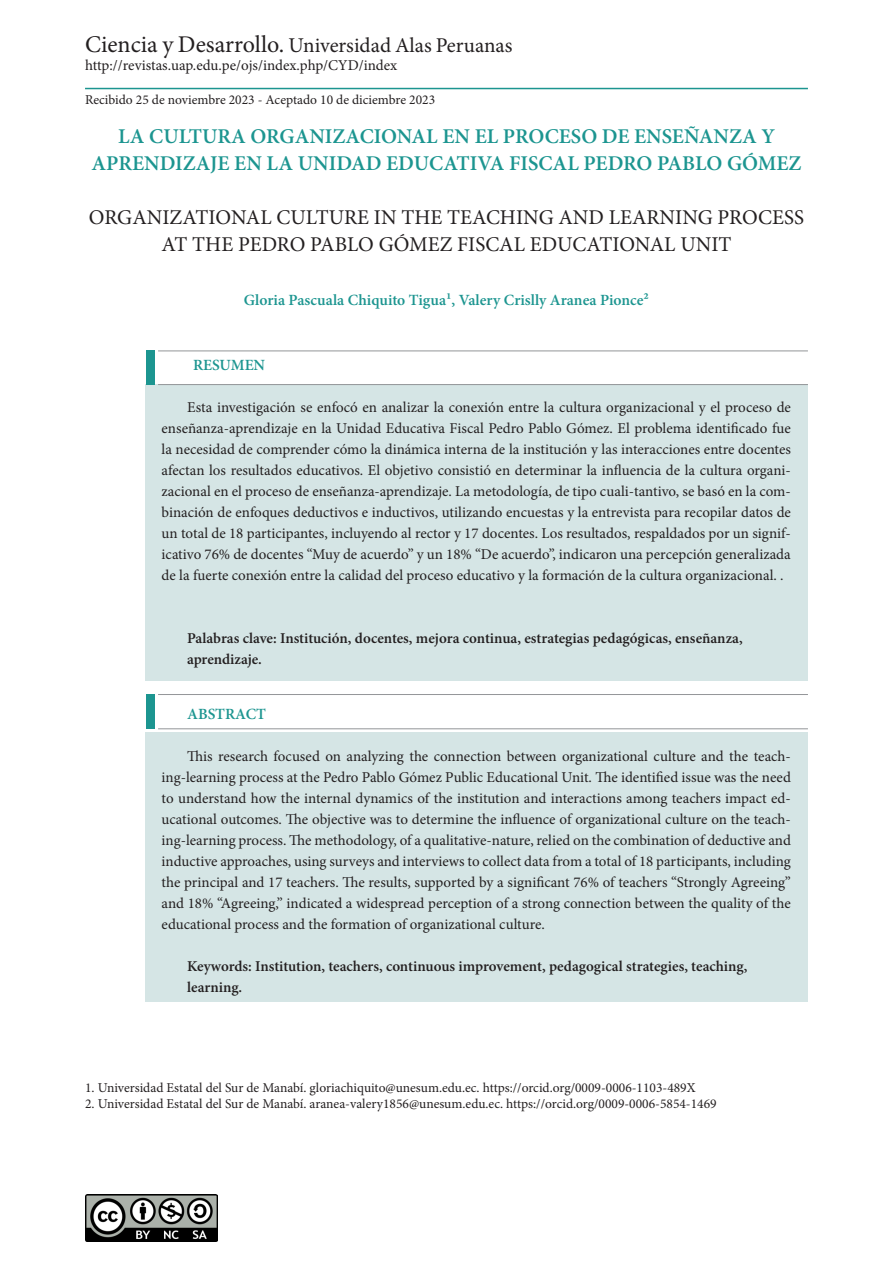
<style>
.page{position:relative;width:893px;height:1263px;background:#fff}
.page>*{position:absolute;margin:0;border:0;box-sizing:border-box;transform-origin:0 0}
.t1{font:21px/27px "Minion Pro";color:#231f20;text-align:center}
.t2{font:600 21px/27px "Minion Pro";color:#1c9590;text-align:center}
.Texto_de_bloque{font:600 15.6px "Minion Pro";color:#1c9590}
.t3{font:15px/21px "Minion Pro";color:#231f20;text-align:justify}
.t4{font:600 15px "Minion Pro";color:#231f20}
.t5{font:13.5px "Minion Pro";color:#231f20}
.s1{font-size:24px}
</style>
<div class="page">
<hr style="left:85px;top:88px;width:723px;height:1px;background:#1c9590">
<img style="left:85px;top:1195px;width:132px;height:46px">
<div style="left:146px;top:384px;width:662px;height:296px;background:#d5e5e5"></div>
<div style="left:146px;top:351px;width:8px;height:34px;background:#1c9590"></div>
<hr style="left:158px;top:351px;width:650px;height:1px;background:#939598">
<hr style="left:158px;top:384px;width:650px;height:1px;background:#939598">
<div style="left:146px;top:732px;width:662px;height:269px;background:#d5e5e5"></div>
<div style="left:146px;top:694px;width:8px;height:35px;background:#1c9590"></div>
<hr style="left:158px;top:694px;width:650px;height:1px;background:#939598">
<hr style="left:158px;top:728px;width:650px;height:1px;background:#939598">
<p class="t1" style="left:85px;top:31px;width:429px"><span class="s1">Ciencia y Desarrollo.</span> Universidad Alas Peruanas</p>
<p class="t3" style="left:85px;top:54px;width:314px">http://revistas.uap.edu.pe/ojs/index.php/CYD/index</p>
<p class="t5" style="left:85px;top:90px;width:352px">Recibido 25 de noviembre 2023 - Aceptado 10 de diciembre 2023</p>
<p class="t2" style="left:92px;top:122px;width:711px">LA CULTURA ORGANIZACIONAL EN EL PROCESO DE ENSEÑANZA Y<br>APRENDIZAJE EN LA UNIDAD EDUCATIVA FISCAL PEDRO PABLO GÓMEZ</p>
<p class="t1" style="left:89px;top:204px;width:717px">ORGANIZATIONAL CULTURE IN THE TEACHING AND LEARNING PROCESS<br>AT THE PEDRO PABLO GÓMEZ FISCAL EDUCATIONAL UNIT</p>
<p class="Texto_de_bloque" style="left:244px;top:289px;width:406px">Gloria Pascuala Chiquito Tigua1, Valery Crislly Aranea Pionce2</p>
<p class="Texto_de_bloque" style="left:193px;top:354px;width:74px">RESUMEN</p>
<p class="t3" style="left:162px;top:397px;width:631px;text-indent:26px">Esta investigación se enfocó en analizar la conexión entre la cultura organizacional y el proceso de enseñanza-aprendizaje en la Unidad Educativa Fiscal Pedro Pablo Gómez. El problema identificado fue la necesidad de comprender cómo la dinámica interna de la institución y las interacciones entre docentes afectan los resultados educativos. El objetivo consistió en determinar la influencia de la cultura organi&shy;zacional en el proceso de enseñanza-aprendizaje. La metodología, de tipo cuali-tantivo, se basó en la com&shy;binación de enfoques deductivos e inductivos, utilizando encuestas y la entrevista para recopilar datos de un total de 18 participantes, incluyendo al rector y 17 docentes. Los resultados, respaldados por un signif&shy;icativo 76% de docentes “Muy de acuerdo” y un 18% “De acuerdo”, indicaron una percepción generalizada de la fuerte conexión entre la calidad del proceso educativo y la formación de la cultura organizacional. .</p>
<p class="t4" style="left:187px;top:628px;width:557px">Palabras clave: Institución, docentes, mejora continua, estrategias pedagógicas, enseñanza,</p>
<p class="t4" style="left:187px;top:649px;width:76px">aprendizaje.</p>
<p class="Texto_de_bloque" style="left:187px;top:703px;width:80px">ABSTRACT</p>
<p class="t3" style="left:162px;top:746px;width:631px;text-indent:26px">This research focused on analyzing the connection between organizational culture and the teach&shy;ing-learning process at the Pedro Pablo Gómez Public Educational Unit. The identified issue was the need to understand how the internal dynamics of the institution and interactions among teachers impact ed&shy;ucational outcomes. The objective was to determine the influence of organizational culture on the teach&shy;ing-learning process. The methodology, of a qualitative-nature, relied on the combination of deductive and inductive approaches, using surveys and interviews to collect data from a total of 18 participants, including the principal and 17 teachers. The results, supported by a significant 76% of teachers “Strongly Agreeing” and 18% “Agreeing,” indicated a widespread perception of a strong connection between the quality of the educational process and the formation of organizational culture.</p>
<p class="t4" style="left:187px;top:956px;width:562px">Keywords: Institution, teachers, continuous improvement, pedagogical strategies, teaching,</p>
<p class="t4" style="left:187px;top:977px;width:57px">learning.</p>
<p class="t5" style="left:85px;top:1079px;width:612px">1. Universidad Estatal del Sur de Manabí. gloriachiquito@unesum.edu.ec. https://orcid.org/0009-0006-1103-489X</p>
<p class="t5" style="left:85px;top:1095px;width:633px">2. Universidad Estatal del Sur de Manabí. aranea-valery1856@unesum.edu.ec. https://orcid.org/0009-0006-5854-1469</p>
</div>
